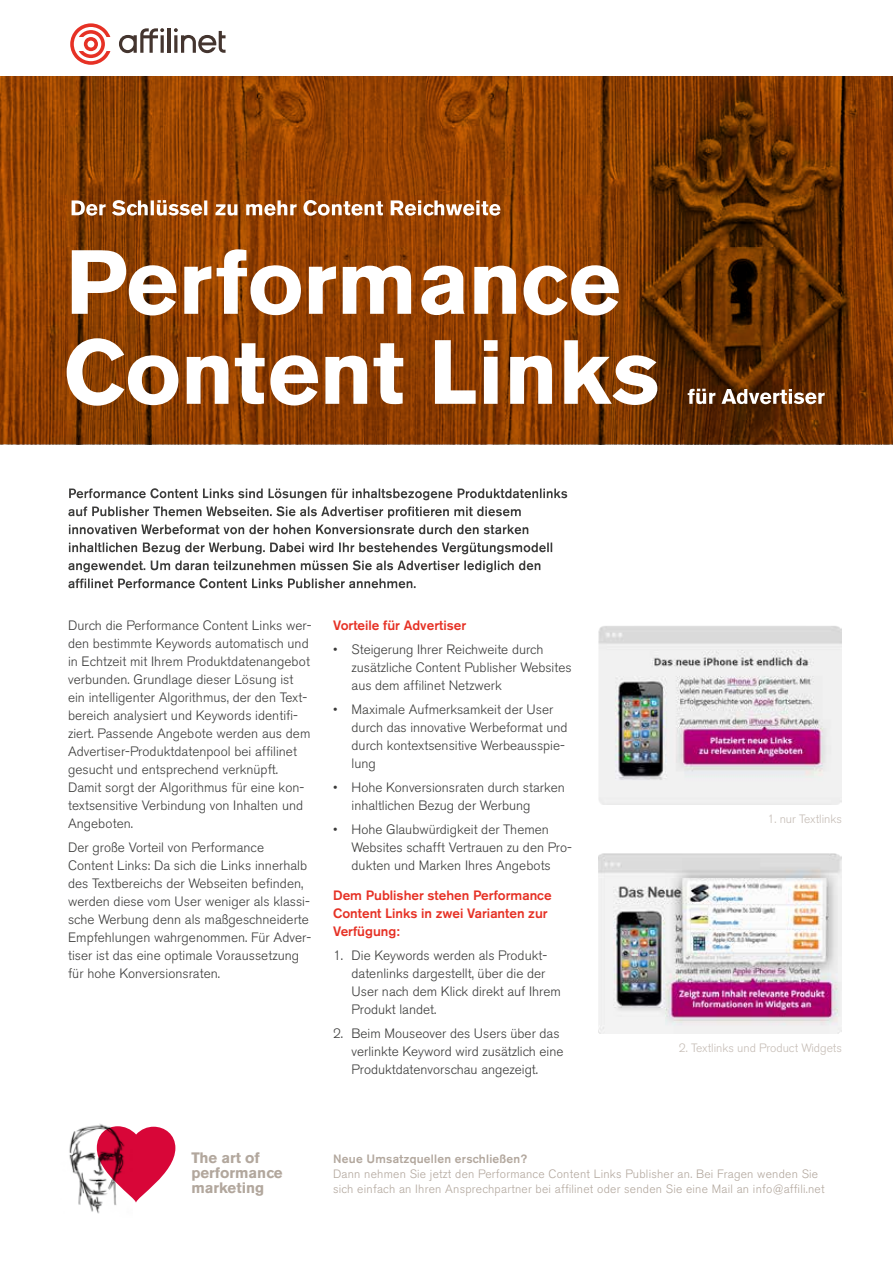
<style>
.page{position:relative;width:893px;height:1263px;background:#fff}
.page>*{position:absolute;margin:0;border:0;box-sizing:border-box;transform-origin:0 0}
.t1{font:700 15px/15px "Akzidenz Grotesk BE";color:#b2a79d}
.t2{font:300 13.5px/18px "Akzidenz Grotesk BE";letter-spacing:.005em;color:#3b3b3a}
.t3{font:500 13.5px/18px "Akzidenz Grotesk BE";color:#e63125}
.t4{font:300 12px/15px "Akzidenz Grotesk BE";letter-spacing:.02em;color:#b2a79d}
.t5{font:300 12px "Akzidenz Grotesk BE";color:#c5bcb5}
.t6{font:500 12px "Akzidenz Grotesk BE";letter-spacing:.02em;color:#b2a79d}
</style>
<div class="page">
<svg style="left:70px;top:23px;width:40px;height:42px"></svg>
<hr style="left:167px;top:28px;width:4px;height:25px;background:#44352f">
<svg style="left:119px;top:28px;width:45px;height:25px"></svg>
<svg style="left:174px;top:28px;width:52px;height:25px"></svg>
<svg style="left:0;top:77px;width:893px;height:367px;background:#833a01"></svg>
<img style="left:69px;top:1124px;width:48px;height:90px">
<svg style="left:97px;top:1126px;width:78px;height:77px"></svg>
<svg style="left:67px;top:338px;width:758px;height:68px"></svg>
<svg style="left:72px;top:249px;width:547px;height:66px"></svg>
<svg style="left:72px;top:200px;width:428px;height:16px"></svg>
<svg style="left:68px;top:578px;width:348px;height:10px"></svg>
<svg style="left:68px;top:560px;width:472px;height:12px"></svg>
<svg style="left:69px;top:542px;width:483px;height:12px"></svg>
<svg style="left:69px;top:524px;width:459px;height:10px"></svg>
<svg style="left:68px;top:506px;width:453px;height:12px"></svg>
<svg style="left:69px;top:488px;width:498px;height:12px"></svg>
<img style="left:598px;top:853px;width:244px;height:180px">
<img style="left:598px;top:626px;width:244px;height:178px">
<p class="t2" style="left:68px;top:617px;width:245px">Durch die Performance Content Links wer&shy;den bestimmte Keywords automatisch und in Echtzeit mit Ihrem Produktdatenangebot verbunden. Grundlage dieser Lösung ist ein intelligenter Algorithmus, der den Text&shy;bereich analysiert und Keywords identifi&shy;ziert. Passende Angebote werden aus dem Advertiser-Produktdatenpool bei affilinet gesucht und entsprechend verknüpft.<br>Damit sorgt der Algorithmus für eine kon&shy;textsensitive Verbindung von Inhalten und Angeboten.</p>
<p class="t2" style="left:68px;top:839px;width:245px">Der große Vorteil von Performance Content Links: Da sich die Links innerhalb des Textbereichs der Webseiten befinden, werden diese vom User weniger als klassi&shy;sche Werbung denn als maßgeschneiderte Empfehlungen wahrgenommen. Für Adver&shy;tiser ist das eine optimale Voraussetzung für hohe Konversionsraten.</p>
<p class="t3" style="left:333px;top:616px;width:135px">Vorteile für Advertiser</p>
<p class="t2" style="left:352px;top:641px;width:222px;text-indent:-18px">• Steigerung Ihrer Reichweite durch zusätzliche Content Publisher Websites aus dem affilinet Netzwerk</p>
<p class="t2" style="left:352px;top:701px;width:217px;text-indent:-18px">• Maximale Aufmerksamkeit der User durch das innovative Werbeformat und durch kontextsensitive Werbeausspie&shy;lung</p>
<p class="t2" style="left:352px;top:779px;width:215px;text-indent:-18px">• Hohe Konversionsraten durch starken inhaltlichen Bezug der Werbung</p>
<p class="t2" style="left:352px;top:821px;width:222px;text-indent:-18px">• Hohe Glaubwürdigkeit der Themen<br>Websites schafft Vertrauen zu den Pro&shy;dukten und Marken Ihres Angebots</p>
<p class="t3" style="left:333px;top:886px;width:220px">Dem Publisher stehen Performance<br>Content Links in zwei Varianten zur<br>Verfügung:</p>
<p class="t2" style="left:352px;top:946px;width:211px;text-indent:-18px">1. Die Keywords werden als Produkt&shy;datenlinks dargestellt, über die der<br>User nach dem Klick direkt auf Ihrem<br>Produkt landet.</p>
<p class="t2" style="left:352px;top:1024px;width:213px;text-indent:-18px">2. Beim Mouseover des Users über das verlinkte Keyword wird zusätzlich eine<br>Produktdatenvorschau angezeigt.</p>
<p class="t5" style="left:767px;top:812px;width:76px">1. nur Textlinks</p>
<p class="t5" style="left:679px;top:1041px;width:165px">2. Textlinks und Product Widgets</p>
<p class="t1" style="left:191px;top:1151px;width:93px">The art of performance marketing</p>
<p class="t6" style="left:333px;top:1151px;width:196px">Neue Umsatzquellen erschließen?</p>
<p class="t4" style="left:333px;top:1167px;width:493px">Dann nehmen Sie jetzt den Performance Content Links Publisher an. Bei Fragen wenden Sie sich einfach an Ihren Ansprechpartner bei affilinet oder senden Sie eine Mail an info@affili.net</p>
</div>
